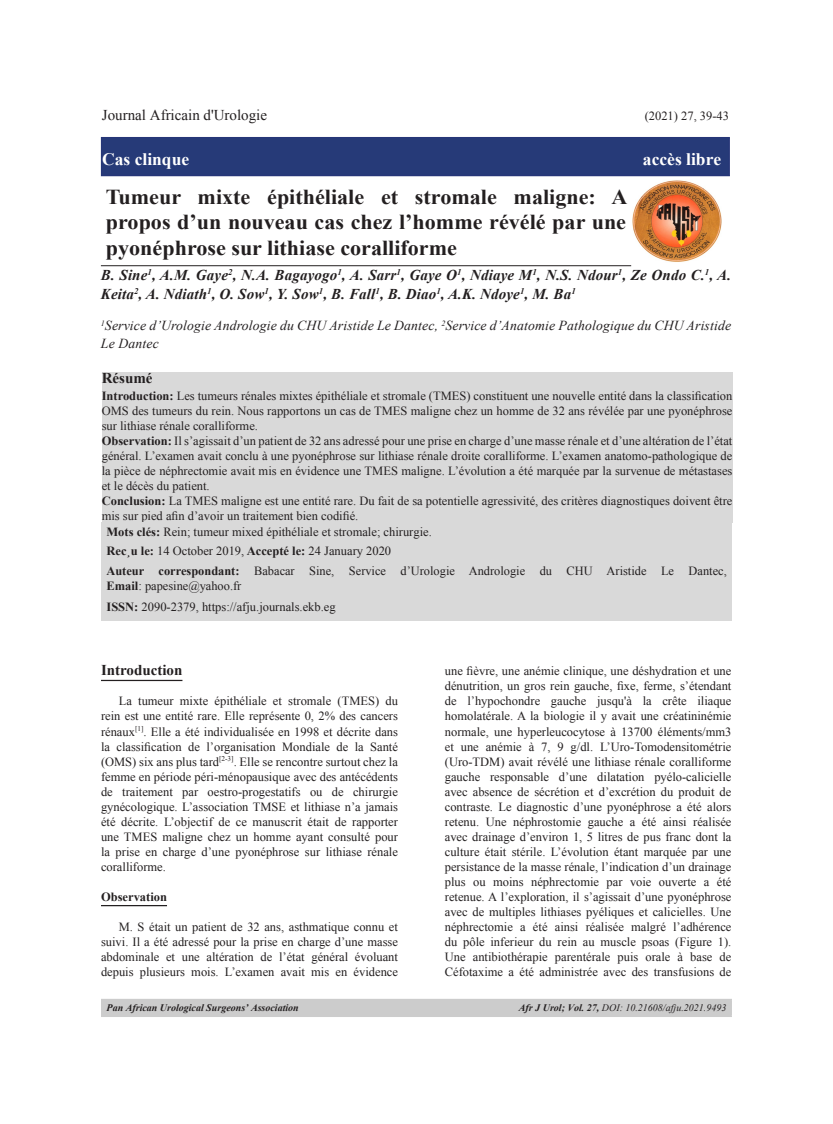
<style>
.page{position:relative;width:833px;height:1124px;background:#fff}
.page>*{position:absolute;margin:0;border:0;box-sizing:border-box;transform-origin:0 0}
.t1{font:700 21.25px/25.5px "Times New Roman";color:#231f20;text-align:justify;scale:1.04 1}
.t2{font:700 17.5px "Times New Roman";color:#fff}
.t3{font:italic 700 15px/18.8px "Times New Roman";letter-spacing:.01em;color:#231f20}
.t4{font:15px "Times New Roman";color:#231f20}
.t5{font:700 15px "Times New Roman";color:#231f20}
.t6{font:italic 13.75px/17.5px "Times New Roman";letter-spacing:.01em;color:#231f20}
.Normal_Normal_mep{font:12.5px/15px "Times New Roman";color:#231f20;text-align:justify}
.t7{font:12.5px "Times New Roman";color:#221e1f}
.t8{font:700 12.5px "Times New Roman";color:#231f20}
.t9{font:italic 10px "Times New Roman";color:#231f20}
.t10{font:italic 700 10px "Times New Roman";color:#231f20}
.s1{font-weight:700}
.s2{font-weight:700;color:#231f20}
.s3{color:#231f20}
</style>
<div class="page">
<div style="left:101px;top:138px;width:628px;height:37px;background:#263a78"></div>
<div style="left:101px;top:137px;width:629px;height:39px;border:1px solid #263678"></div>
<img style="left:632px;top:180px;width:89px;height:82px">
<div style="left:102px;top:999px;width:629px;height:17px;background:#ccc"></div>
<hr style="left:101px;top:998px;width:631px;height:1px;background:#ccc">
<svg style="left:101px;top:999px;width:1px;height:16px"></svg>
<svg style="left:731px;top:999px;width:1px;height:16px"></svg>
<hr style="left:101px;top:1015px;width:631px;height:1px;background:#ccc">
<hr style="left:101px;top:265px;width:530px;height:1px;background:#231f20">
<hr style="left:101px;top:679px;width:81px;height:2px;background:#231f20">
<hr style="left:101px;top:904px;width:66px;height:2px;background:#231f20">
<div style="left:102px;top:372px;width:630px;height:151px;background:#d9d9d9"></div>
<div style="left:101px;top:522px;width:631px;height:98px;background:#d9d9d9"></div>
<p class="t4" style="left:102px;top:105px;width:167px">Journal Africain d'Urologie</p>
<p class="Normal_Normal_mep" style="left:644px;top:108px;width:86px">(2021) 27, 39-43</p>
<h2 class="t2" style="left:102px;top:147px;width:89px">Cas clinque</h2>
<h2 class="t2" style="left:643px;top:147px;width:80px">accès libre</h2>
<p class="t1" style="left:106px;top:183px;width:503px">Tumeur mixte épithéliale et stromale maligne: A propos d’un nouveau cas chez l’homme révélé par une pyonéphrose sur lithiase coralliforme</p>
<p class="t3" style="left:101px;top:265px;width:632px">B. Sine<sup>1</sup>, A.M. Gaye<sup>2</sup>, N.A. Bagayogo<sup>1</sup>, A. Sarr<sup>1</sup>, Gaye O<sup>1</sup>, Ndiaye M<sup>1</sup>, N.S. Ndour<sup>1</sup>, Ze Ondo C.<sup>1</sup>, A.<br>Keita<sup>2</sup>, A. Ndiath<sup>1</sup>, O. Sow<sup>1</sup>, Y. Sow<sup>1</sup>, B. Fall<sup>1</sup>, B. Diao<sup>1</sup>, A.K. Ndoye<sup>1</sup>, M. Ba<sup>1</sup></p>
<p class="t6" style="left:101px;top:317px;width:632px"><sup>1</sup>Service d’Urologie Andrologie du CHU Aristide Le Dantec, <sup>2</sup>Service d’Anatomie Pathologique du CHU Aristide<br>Le Dantec</p>
<p class="t5" style="left:102px;top:367px;width:52px">Résumé</p>
<p class="Normal_Normal_mep" style="left:102px;top:387px;width:632px"><span class="s1">Introduction:</span> Les tumeurs rénales mixtes épithéliale et stromale (TMES) constituent une nouvelle entité dans la classification OMS des tumeurs du rein. Nous rapportons un cas de TMES maligne chez un homme de 32 ans révélée par une pyonéphrose sur lithiase rénale coralliforme.</p>
<p class="Normal_Normal_mep" style="left:102px;top:432px;width:632px"><span class="s1">Observation:</span> Il s’agissait d’un patient de 32 ans adressé pour une prise en charge d’une masse rénale et d’une altération de l’état général. L’examen avait conclu à une pyonéphrose sur lithiase rénale droite coralliforme. L’examen anatomo-pathologique de la pièce de néphrectomie avait mis en évidence une TMES maligne. L’évolution a été marquée par la survenue de métastases et le décès du patient.</p>
<p class="Normal_Normal_mep" style="left:102px;top:492px;width:632px"><span class="s1">Conclusion:</span> La TMES maligne est une entité rare. Du fait de sa potentielle agressivité, des critères diagnostiques doivent être mis sur pied afin d’avoir un traitement bien codifié.</p>
<p class="Normal_Normal_mep" style="left:106px;top:523px;width:327px"><span class="s1">Mots clés:</span> Rein; tumeur mixed épithéliale et stromale; chirurgie.</p>
<p class="Normal_Normal_mep" style="left:106px;top:543px;width:286px"><span class="s1">Rec¸u le:</span> 14 October 2019, <span class="s1">Accepté le:</span> 24 January 2020</p>
<p class="Normal_Normal_mep" style="left:106px;top:562px;width:622px"><span class="s1">Auteur correspondant:</span> Babacar Sine, Service d’Urologie Andrologie du CHU Aristide Le Dantec,<br><span class="s1">Email</span>: papesine@yahoo.fr</p>
<p class="t7" style="left:106px;top:598px;width:231px"><span class="s2">ISSN:</span> <span class="s3">2090-2379,</span> https://afju.journals.ekb.eg</p>
<p class="t5" style="left:101px;top:660px;width:83px">Introduction</p>
<p class="Normal_Normal_mep" style="left:101px;top:693px;width:298px;text-indent:18px">La tumeur mixte épithéliale et stromale (TMES) du rein est une entité rare. Elle représente 0, 2% des cancers rénaux<sup>[1]</sup>. Elle a été individualisée en 1998 et décrite dans la classification de l’organisation Mondiale de la Santé (OMS) six ans plus tard<sup>[2-3]</sup>. Elle se rencontre surtout chez la femme en période péri-ménopausique avec des antécédents de traitement par oestro-progestatifs ou de chirurgie gynécologique. L’association TMSE et lithiase n’a jamais été décrite. L’objectif de ce manuscrit était de rapporter une TMES maligne chez un homme ayant consulté pour la prise en charge d’une pyonéphrose sur lithiase rénale coralliforme.</p>
<p class="t8" style="left:101px;top:887px;width:67px">Observation</p>
<p class="Normal_Normal_mep" style="left:101px;top:918px;width:298px;text-indent:18px">M. S était un patient de 32 ans, asthmatique connu et suivi. Il a été adressé pour la prise en charge d’une masse abdominale et une altération de l’état général évoluant depuis plusieurs mois. L’examen avait mis en évidence</p>
<p class="Normal_Normal_mep" style="left:445px;top:663px;width:288px">une fièvre, une anémie clinique, une déshydration et une dénutrition, un gros rein gauche, fixe, ferme, s’étendant de l’hypochondre gauche jusqu'à la crête iliaque homolatérale. A la biologie il y avait une créatininémie normale, une hyperleucocytose à 13700 éléments/mm3 et une anémie à 7, 9 g/dl. L’Uro-Tomodensitométrie (Uro-TDM) avait révélé une lithiase rénale coralliforme gauche responsable d’une dilatation pyélo-calicielle avec absence de sécrétion et d’excrétion du produit de contraste. Le diagnostic d’une pyonéphrose a été alors retenu. Une néphrostomie gauche a été ainsi réalisée avec drainage d’environ 1, 5 litres de pus franc dont la culture était stérile. L’évolution étant marquée par une persistance de la masse rénale, l’indication d’un drainage plus ou moins néphrectomie par voie ouverte a été retenue. A l’exploration, il s’agissait d’une pyonéphrose avec de multiples lithiases pyéliques et calicielles. Une néphrectomie a été ainsi réalisée malgré l’adhérence du pôle inferieur du rein au muscle psoas (Figure 1).<br>Une antibiothérapie parentérale puis orale à base de Céfotaxime a été administrée avec des transfusions de</p>
<p class="t10" style="left:107px;top:1000px;width:194px">Pan African Urological Surgeons’ Association</p>
<p class="t9" style="left:519px;top:1000px;width:209px"><span class="s1">Afr J Urol; Vol. 27,</span> DOI: 10.21608/afju.2021.9493</p>
</div>
